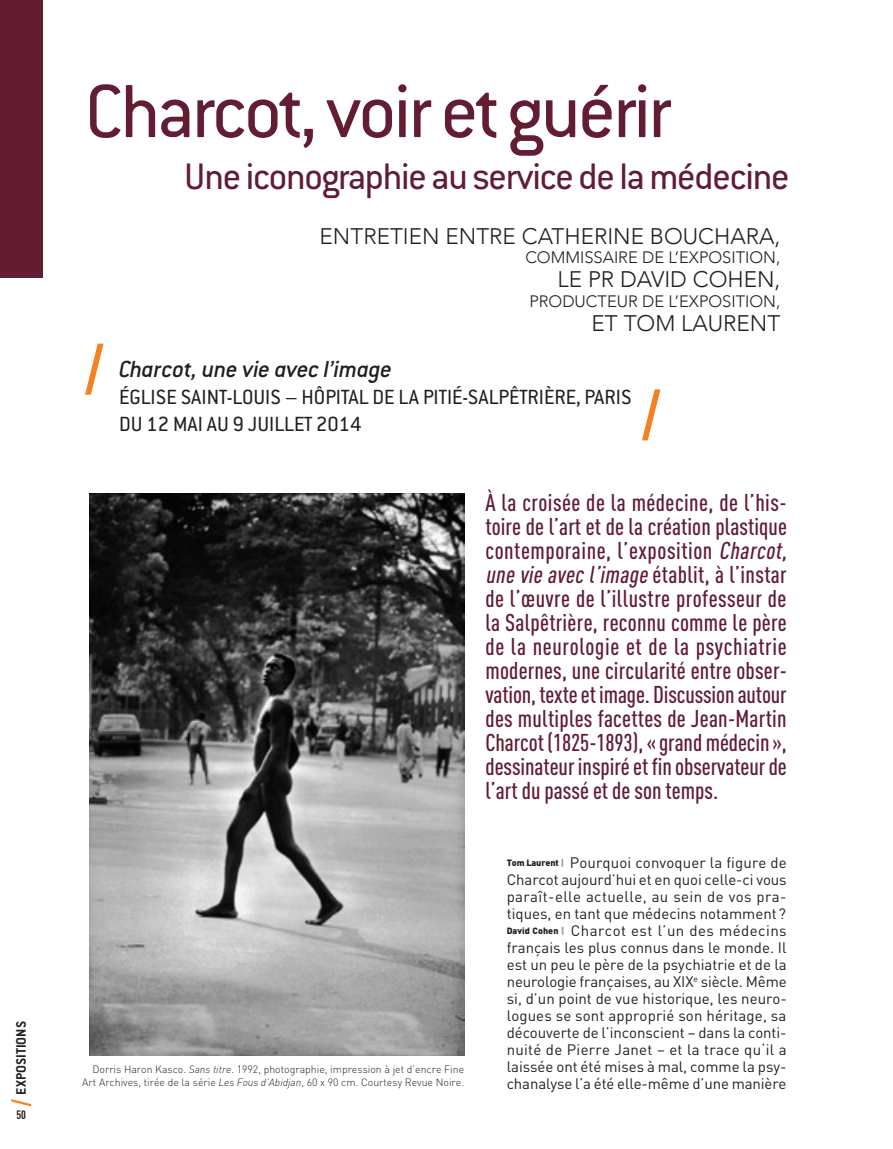
<style>
.page{position:relative;width:893px;height:1149px;background:#fff}
.page>*{position:absolute;margin:0;border:0;box-sizing:border-box;transform-origin:0 0}
.t1{font:82.5px "Conduit ITC";letter-spacing:-.03em;color:#621d30}
.t2{font:40.5px "Conduit ITC";letter-spacing:-.03em;color:#621d30}
.t3{font:italic 500 25.5px "Conduit ITC";letter-spacing:-.01em;color:#231f20}
.t4{font:500 24px/24px "DIN Cond";letter-spacing:.01em;color:#621d30}
.t5{font:22.5px/27px "Conduit ITC";color:#231f20}
.t6{font:300 22.5px "Avenir";color:#231f20}
.t7{font:300 16.5px "Avenir";color:#231f20}
.t8{font:15px/17px "DIN";letter-spacing:-.01em;color:#231f20;text-align:justify}
.t9{font:700 15px "Conduit ITC";color:#231f20}
.t10{font:700 12px "DIN Cond";color:#231f20}
.t11{font:300 10.5px/12.6px "DIN";color:#231f20;text-align:right}
.s1{font-style:italic}
.s2{font-weight:900;font-size:9px}
.s3{font-weight:900;font-size:9px;color:#939598}
</style>
<div class="page">
<div style="left:0;top:0;width:42px;height:277px;background:#621d30"></div>
<svg style="left:11px;top:1099px;width:20px;height:7px"></svg>
<svg style="left:85px;top:343px;width:19px;height:51px"></svg>
<svg style="left:642px;top:389px;width:18px;height:51px"></svg>
<img style="left:89px;top:493px;width:375px;height:561px">
<p class="t9" style="left:12px;top:1094px;width:74px;rotate:-90deg">Expositions</p>
<p class="t10" style="left:16px;top:1107px;width:11px">50</p>
<h1 class="t1" style="left:85px;top:61px;width:587px">Charcot, voir et guérir</h1>
<h2 class="t2" style="left:184px;top:152px;width:607px">Une iconographie au service de la médecine</h2>
<h3 class="t6" style="left:320px;top:223px;width:462px">ENTRETIEN ENTRE CATHERINE BOUCHARA,</h3>
<p class="t7" style="left:525px;top:248px;width:257px">COMMISSAIRE DE L’EXPOSITION,</p>
<h3 class="t6" style="left:558px;top:266px;width:224px">LE PR DAVID COHEN,</h3>
<p class="t7" style="left:529px;top:291px;width:252px">PRODUCTEUR DE L’EXPOSITION,</p>
<h3 class="t6" style="left:592px;top:310px;width:190px">ET TOM LAURENT</h3>
<h3 class="t3" style="left:119px;top:353px;width:275px">Charcot, une vie avec l’image</h3>
<h3 class="t5" style="left:119px;top:382px;width:512px">Église Saint-Louis – hôpital de la Pitié-Salpêtrière, Paris<br>Du 12 mai au 9 juillet 2014</h3>
<p class="t11" style="left:82px;top:1062px;width:383px">Dorris Haron Kasco. <span class="s1">Sans titre</span>. 1992, photographie, impression à jet d’encre Fine<br>Art Archives, tirée de la série <span class="s1">Les Fous d’Abidjan</span>, 60 x 90 cm. Courtesy Revue Noire.</p>
<p class="t4" style="left:485px;top:489px;width:308px">À la croisée de la médecine, de l’his&shy;toire de l’art et de la création plastique contemporaine, l’exposition <span class="s1">Charcot, une vie avec l’image</span> établit, à l’instar de l’œuvre de l’illustre professeur de la Salpêtrière, reconnu comme le père de la neurologie et de la psychiatrie modernes, une circularité entre obser&shy;vation, texte et image. Discussion autour des multiples facettes de Jean-Martin Charcot (1825-1893), «grand médecin», dessinateur inspiré et fin observateur de l’art du passé et de son temps.</p>
<p class="t8" style="left:507px;top:853px;width:282px"><span class="s2">Tom Laurent</span> <span class="s3">|</span> Pourquoi convoquer la figure de Charcot aujourd’hui et en quoi celle-ci vous paraît-elle actuelle, au sein de vos pra&shy;tiques, en tant que médecins notamment ?<br><span class="s2">David Cohen</span> <span class="s3">|</span> Charcot est l’un des médecins français les plus connus dans le monde. Il est un peu le père de la psychiatrie et de la neurologie françaises, au XIX<sup>e</sup> siècle. Même si, d’un point de vue historique, les neuro&shy;logues se sont approprié son héritage, sa découverte de l’inconscient – dans la conti&shy;nuité de Pierre Janet – et la trace qu‘il a laissée ont été mises à mal, comme la psy&shy;chanalyse l’a été elle-même d’une manière</p>
</div>
